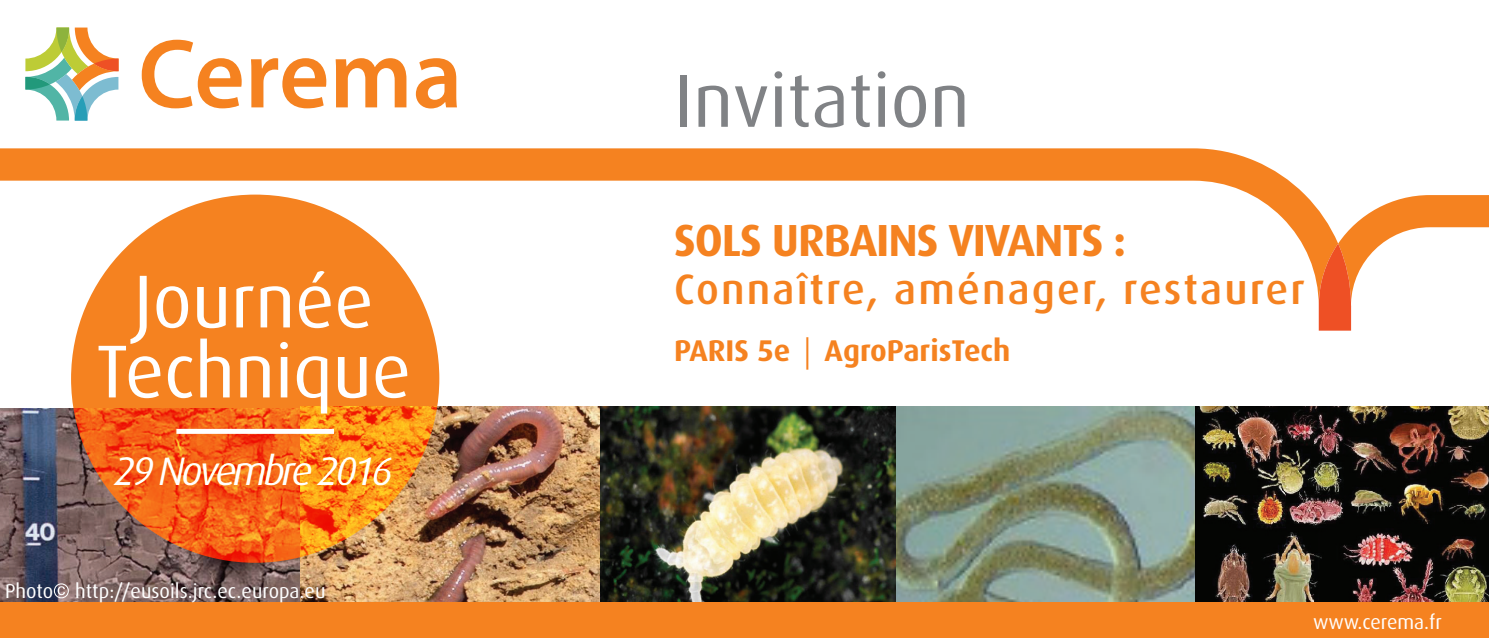
<style>
.page{position:relative;width:1489px;height:638px;background:#fff}
.page>*{position:absolute;margin:0;border:0;box-sizing:border-box;transform-origin:0 0}
.t1{font:75px/70px "Dax OT";color:#fff;text-align:center}
.t2{font:75px "Dax OT";color:#808285}
.t3{font:700 45px "Dax OT";letter-spacing:-.025em;color:#f58220}
.t4{font:500 42.5px "Dax OT";letter-spacing:.05em;color:#f58220}
.t5{font:italic 40px "Dax OT";letter-spacing:-.075em;color:#fff}
.t6{font:700 30px "Dax OT";color:#f58220}
.t7{font:20px "Dax OT";color:#fff}
.s1{font-family:"Prestige Elite Std"}
</style>
<div class="page">
<img style="left:0;top:409px;width:300px;height:194px">
<img style="left:300px;top:406px;width:1188px;height:197px">
<svg style="left:142px;top:40px;width:100px;height:68px"></svg>
<svg style="left:251px;top:58px;width:75px;height:50px"></svg>
<svg style="left:335px;top:58px;width:71px;height:49px"></svg>
<svg style="left:416px;top:58px;width:41px;height:50px"></svg>
<svg style="left:25px;top:28px;width:93px;height:93px"></svg>
<svg style="left:0;top:148px;width:1318px;height:158px"></svg>
<svg style="left:1318px;top:195px;width:170px;height:136px"></svg>
<div style="left:0;top:603px;width:1488px;height:35px;background:#f58220"></div>
<svg style="left:54px;top:583px;width:15px;height:15px"></svg>
<svg style="left:72px;top:196px;width:366px;height:365px;background:#f5791b"></svg>
<div style="left:176px;top:429px;width:158px;height:5px;background:#fff"></div>
<h1 class="t1" style="left:96px;top:267px;width:316px">Journée<br>Technique</h1>
<h3 class="t5" style="left:114px;top:449px;width:280px">29 Novembre 2016</h3>
<p class="t7" style="left:5px;top:580px;width:322px">Photo http://eusoils.jrc.ec.europa.eu</p>
<h1 class="t2" style="left:674px;top:59px;width:297px">Invitation</h1>
<h2 class="t3" style="left:674px;top:215px;width:453px">SOLS URBAINS VIVANTS :</h2>
<h3 class="t4" style="left:674px;top:265px;width:632px">Connaître, aménager, restaurer</h3>
<h3 class="t6" style="left:674px;top:334px;width:338px">PARIS 5e <span class="s1">|</span> AgroParisTech</h3>
<p class="t7" style="left:1312px;top:611px;width:130px">www.cerema.fr</p>
</div>
